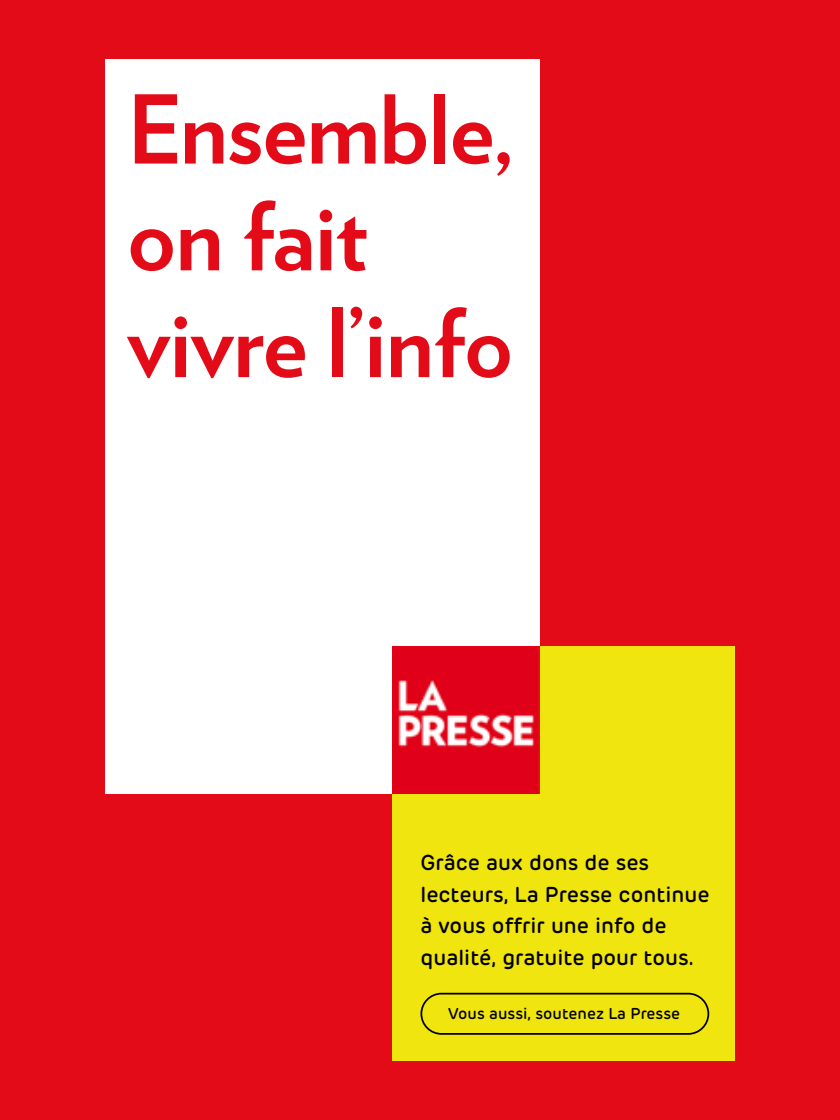
<style>
.page{position:relative;width:840px;height:1120px;background:#e30b17}
.page>*{position:absolute;margin:0;border:0;box-sizing:border-box;transform-origin:0 0}
.t1{font:700 94.5px/106.8px "Verlag";letter-spacing:-.01em;color:#e30b17}
.t2{font:500 21.53px/31.5px "Rubrik";color:#000}
.t3{font:500 15.75px "Rubrik";color:#000}
</style>
<div class="page">
<div style="left:105px;top:59px;width:435px;height:734px;background:#fff"></div>
<div style="left:393px;top:646px;width:342px;height:415px;background:#f0e50e"></div>
<img style="left:393px;top:646px;width:147px;height:147px">
<div style="left:421px;top:993px;width:288px;height:42px;border:2px solid #000;border-radius:20px"></div>
<h1 class="t1" style="left:127px;top:71px;width:389px">Ensemble, on fait vivre l’info</h1>
<p class="t2" style="left:421px;top:847px;width:291px">Grâce aux dons de ses lecteurs, La Presse continue à vous offrir une info de qualité, gratuite pour tous.</p>
<p class="t3" style="left:448px;top:1003px;width:234px">Vous aussi, soutenez La Presse</p>
</div>
